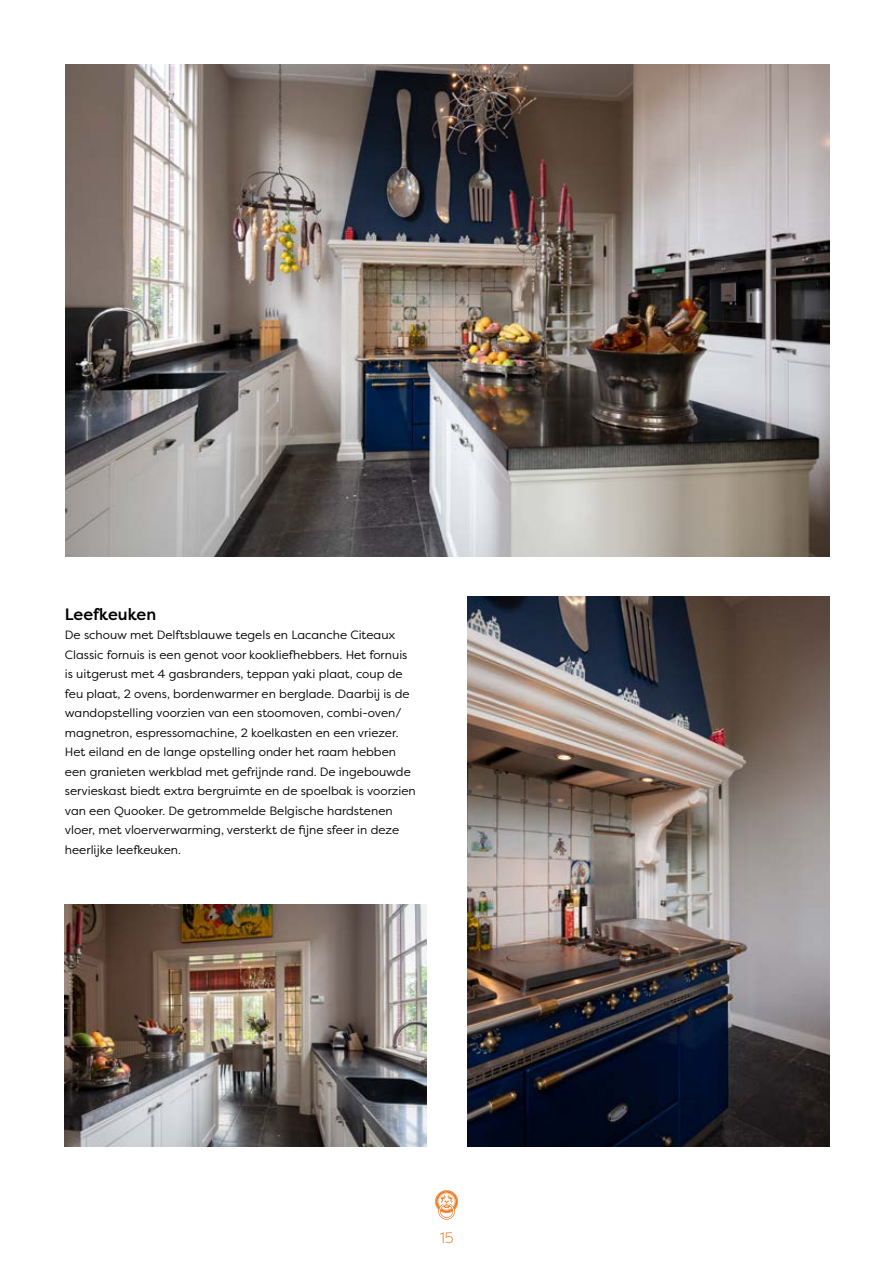
<style>
.page{position:relative;width:893px;height:1263px;background:#fff}
.page>*{position:absolute;margin:0;border:0;box-sizing:border-box;transform-origin:0 0}
.t1{font:500 16.5px "Filson Pro";color:#000}
.t2{font:300 15px "Filson Pro";color:#ec6500}
.t3{font:12px/19.5px "Filson Pro";color:#000}
</style>
<div class="page">
<img style="left:468px;top:596px;width:362px;height:550px">
<img style="left:64px;top:905px;width:362px;height:241px">
<img style="left:65px;top:64px;width:765px;height:493px">
<svg style="left:435px;top:1190px;width:23px;height:29px"></svg>
<h1 class="t1" style="left:65px;top:602px;width:93px">Leefkeuken</h1>
<p class="t3" style="left:65px;top:625px;width:352px">De schouw met Delftsblauwe tegels en Lacanche Citeaux Classic fornuis is een genot voor kookliefhebbers. Het fornuis is uitgerust met 4 gasbranders, teppan yaki plaat, coup de feu plaat, 2 ovens, bordenwarmer en berglade. Daarbij is de wandopstelling voorzien van een stoomoven, combi-oven/ magnetron, espressomachine, 2 koelkasten en een vriezer.<br>Het eiland en de lange opstelling onder het raam hebben een granieten werkblad met gefrijnde rand. De ingebouwde servieskast biedt extra bergruimte en de spoelbak is voorzien van een Quooker. De getrommelde Belgische hardstenen vloer, met vloerverwarming, versterkt de fijne sfeer in deze heerlijke leefkeuken.</p>
<p class="t2" style="left:440px;top:1228px;width:15px">15</p>
</div>
